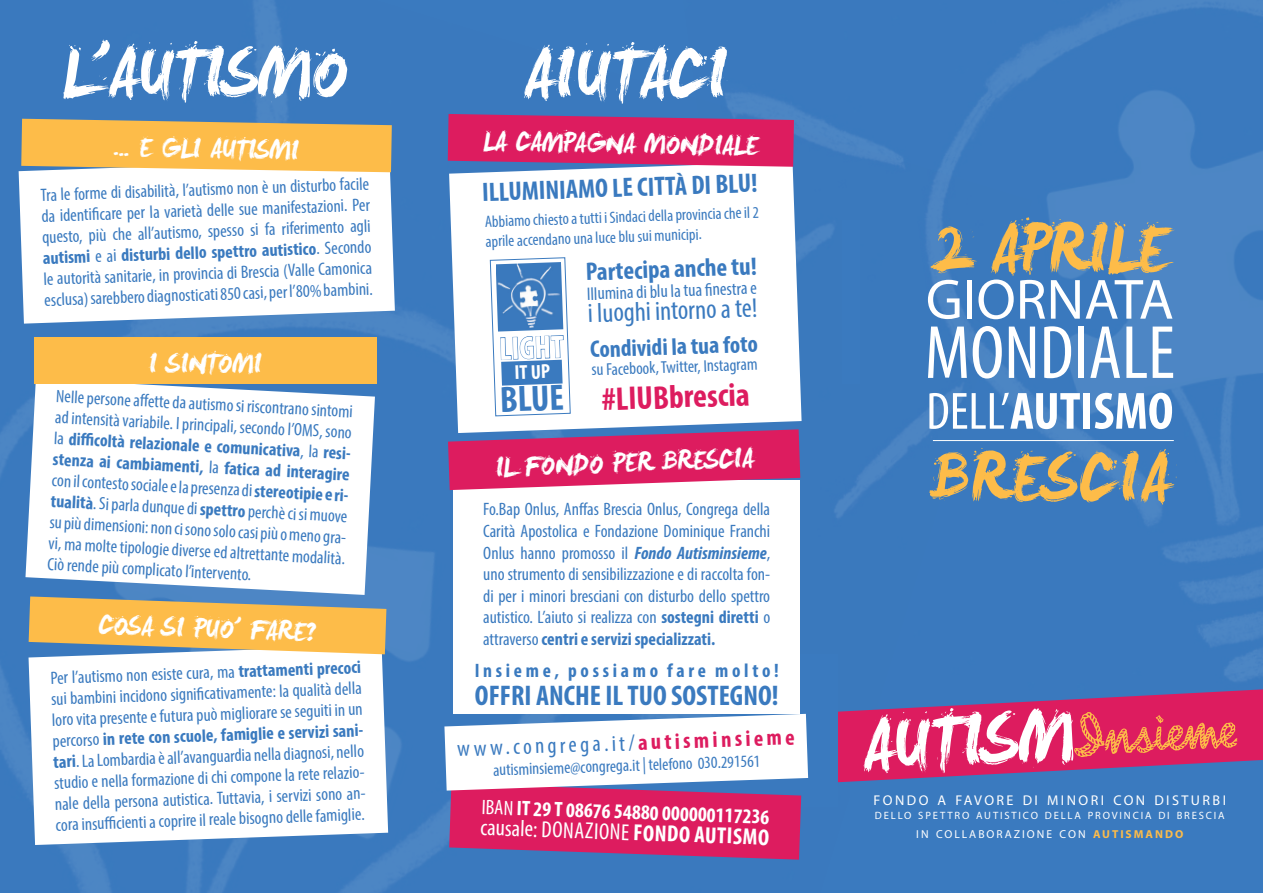
<style>
.page{position:relative;width:1263px;height:893px;background:#fff}
.page>*{position:absolute;margin:0;border:0;box-sizing:border-box;transform-origin:0 0}
.t1{font:condensed 76.2px "Myriad Pro";color:#fff}
.t2{font:67.2px "Rope MF";color:#fdbc49}
.t3{font:64.5px "Levi Re Brushed";color:#fff}
.t4{font:63.45px "Levi Re Brushed";letter-spacing:.03em;color:#fdbc49}
.t5{font:57.15px "Myriad Pro";color:#fff}
.t6{font:700 condensed 52.8px "Myriad Pro";color:#fff}
.t7{font:700 condensed 36.75px "Myriad Pro";color:#3a7abf}
.t8{font:700 condensed 33px "Myriad Pro";color:#dd1c5f}
.t9{font:700 condensed 32.25px "Myriad Pro";color:#fff}
.t10{font:700 condensed 28.5px "Myriad Pro";color:#3a7abf}
.t11{font:condensed 27.3px "Myriad Pro";color:#3a7abf}
.t12{font:700 condensed 26.7px "Myriad Pro";color:#3a7abf}
.t13{font:25.5px "Levi Re Brushed";color:#fff}
.t14{font:700 condensed 25.5px "Myriad Pro";color:#3a7abf}
.t15{font:700 condensed 24px "Myriad Pro";color:#3a7abf}
.t16{font:condensed 23.25px "Myriad Pro";color:#fff}
.t17{font:condensed 22.5px "Myriad Pro";color:#3a7abf}
.t18{font:700 condensed 21px "Myriad Pro";color:#fff}
.t19{font:700 condensed 20.25px "Myriad Pro";color:#fff}
.t20{font:700 condensed 19.5px "Myriad Pro";letter-spacing:.19em;color:#3a7abf}
.t21{font:condensed 18.3px "Myriad Pro";color:#3a7abf}
.t22{font:condensed 18px/21px "Myriad Pro";color:#3a7abf;text-align:justify}
.t23{font:condensed 17.25px "Myriad Pro";color:#3a7abf}
.t24{font:condensed 17.1px "Myriad Pro";color:#3a7abf}
.t25{font:condensed 16.5px/19.8px "Myriad Pro";color:#3a7abf}
.t26{font:14.1px "Myriad Pro";letter-spacing:.17em;color:#fff}
.t27{font:11.55px "Myriad Pro";letter-spacing:.17em;color:#fff}
.t28{font:10.65px "Myriad Pro";letter-spacing:.17em;color:#fff}
.s1{font-weight:700}
.s2{font-weight:700;font-style:italic}
.s3{font-weight:700;color:#dd1c5f}
.s4{font-weight:400}
.s5{font-family:"Levi Re Brushed";color:#fff}
.s6{font-weight:700;color:#fdbc49}
</style>
<div class="page">
<img style="left:0;top:0;width:1032px;height:893px">
<img style="left:683px;top:0;width:580px;height:689px">
<hr style="left:933px;top:440px;width:241px;height:1px;background:#fff">
<div style="left:850px;top:769px;width:399px;height:90px;background:#3a7abf"></div>
<svg style="left:838px;top:689px;width:425px;height:94px"></svg>
<div style="left:800px;top:654px;width:38px;height:153px;background:#3a7abf"></div>
<div style="left:842px;top:220px;width:17px;height:163px;background:#3a7abf"></div>
<div style="left:453px;top:480px;width:347px;height:234px;background:#fff"></div>
<svg style="left:444px;top:714px;width:364px;height:146px"></svg>
<svg style="left:448px;top:429px;width:352px;height:61px"></svg>
<svg style="left:449px;top:162px;width:352px;height:271px"></svg>
<svg style="left:489px;top:257px;width:82px;height:160px"></svg>
<svg style="left:448px;top:114px;width:346px;height:53px"></svg>
<svg style="left:25px;top:379px;width:350px;height:216px"></svg>
<svg style="left:19px;top:158px;width:376px;height:166px"></svg>
<div style="left:34px;top:337px;width:342px;height:46px;background:#fdbc49"></div>
<svg style="left:29px;top:645px;width:359px;height:200px"></svg>
<svg style="left:29px;top:596px;width:357px;height:58px"></svg>
<svg style="left:21px;top:119px;width:371px;height:53px"></svg>
<h3 class="t3" style="left:63px;top:32px;width:286px">L'AUTISMO</h3>
<h3 class="t13" style="left:114px;top:131px;width:186px;rotate:1deg">... E GLI AUTISMI</h3>
<p class="t22" style="left:40px;top:184px;width:330px;rotate:-2deg">Tra le forme di disabilità, l’autismo non è un disturbo facile da identifi care per la varietà delle sue manifestazioni. Per questo, più che all’autismo, spesso si fa riferimento agli <span class="s1">autismi</span> e ai <span class="s1">disturbi dello spettro autistico</span>. Secondo le autorità sanitarie, in provincia di Brescia (Valle Camonica esclusa) sarebbero diagnosticati 850 casi, per l’80% bambini.</p>
<h3 class="t13" style="left:149px;top:347px;width:115px">I SINTOMI</h3>
<p class="t22" style="left:57px;top:385px;width:303px;text-align:left;rotate:3deg">Nelle persone aff ette da autismo si riscontrano sintomi ad intensità variabile. I principali, secondo l’OMS, sono la <span class="s1">diffi coltà relazionale e comunicativa</span>, la <span class="s1">resi&shy;stenza ai cambiamenti,</span> la <span class="s1">fatica ad interagire </span>con il contesto sociale e la presenza di <span class="s1">stereotipie e ri&shy;tualità</span>. Si parla dunque di <span class="s1">spettro</span> perchè ci si muove su più dimensioni: non ci sono solo casi più o meno gra&shy;vi, ma molte tipologie diverse ed altrettante modalità.<br>Ciò rende più complicato l’intervento.</p>
<h3 class="t13" style="left:99px;top:608px;width:219px;rotate:2deg">COSA SI PUO' FARE?</h3>
<p class="t22" style="left:50px;top:667px;width:317px;text-align:left;rotate:-2deg">Per l’autismo non esiste cura, ma <span class="s1">trattamenti precoci </span>sui bambini incidono signifi cativamente: la qualità della loro vita presente e futura può migliorare se seguiti in un percorso <span class="s1">in rete con scuole, famiglie e servizi sani&shy;tari</span>. La Lombardia è all’avanguardia nella diagnosi, nello studio e nella formazione di chi compone la rete relazio&shy;nale della persona autistica. Tuttavia, i servizi sono an&shy;cora insuffi cienti a coprire il reale bisogno delle famiglie.</p>
<h3 class="t3" style="left:524px;top:33px;width:205px">AIUTACI</h3>
<h3 class="t13" style="left:484px;top:125px;width:276px;rotate:1deg">LA CAMPAGNA MONDIALE</h3>
<h3 class="t12" style="left:481px;top:176px;width:277px;rotate:-2deg">ILLUMINIAMO LE CITTÀ DI BLU!</h3>
<p class="t25" style="left:484px;top:212px;width:276px;rotate:-2deg">Abbiamo chiesto a tutti i Sindaci della provincia che il 2 aprile accendano una luce blu sui municipi.</p>
<h3 class="t14" style="left:585px;top:256px;width:173px;rotate:-2deg">Partecipa anche tu!</h3>
<p class="t21" style="left:587px;top:283px;width:172px;rotate:-2deg">Illumina di blu la tua fi nestra e</p>
<h3 class="t11" style="left:587px;top:297px;width:171px;rotate:-2deg">i luoghi intorno a te!</h3>
<h3 class="t15" style="left:590px;top:334px;width:169px;rotate:-2deg">Condividi la tua foto</h3>
<p class="t23" style="left:591px;top:359px;width:167px;rotate:-2deg">su Facebook, Twitter, Instagram</p>
<h3 class="t8" style="left:601px;top:379px;width:150px;rotate:-2deg">#LIUBbrescia</h3>
<h3 class="t9" style="left:498px;top:329px;width:66px;rotate:-2deg">LIGHT</h3>
<p class="t19" style="left:514px;top:360px;width:37px;rotate:-2deg">IT UP</p>
<h3 class="t7" style="left:499px;top:377px;width:65px;rotate:-2deg">BLUE</h3>
<h3 class="t13" style="left:495px;top:451px;width:260px;rotate:-2deg">IL FONDO PER BRESCIA</h3>
<p class="t22" style="left:483px;top:498px;width:288px;line-height:21.6px">Fo.Bap Onlus, Anffas Brescia Onlus, Congrega della Carità Apostolica e Fondazione Dominique Franchi Onlus hanno promosso il <span class="s2">Fondo Autisminsieme</span>, uno strumento di sensibilizzazione e di raccolta fon&shy;di per i minori bresciani con disturbo dello spettro autistico. L’aiuto si realizza con <span class="s1">sostegni diretti</span> o attraverso <span class="s1">centri e servizi specializzati.</span></p>
<p class="t20" style="left:475px;top:658px;width:305px">Insieme, possiamo fare molto!</p>
<h3 class="t10" style="left:475px;top:678px;width:305px">OFFRI ANCHE IL TUO SOSTEGNO!</h3>
<p class="t17" style="left:457px;top:735px;width:339px;rotate:-2deg">www.congrega.it/<span class="s3">autisminsieme</span></p>
<p class="t24" style="left:493px;top:760px;width:269px;rotate:-2deg">autisminsieme@congrega.it | telefono 030.291561</p>
<p class="t18" style="left:482px;top:794px;width:289px;rotate:2deg"><span class="s4">IBAN</span> IT 29 T 08676 54880 000000117236</p>
<p class="t16" style="left:481px;top:813px;width:290px;rotate:2deg">causale: DONAZIONE <span class="s1">FONDO AUTISMO</span></p>
<h3 class="t4" style="left:932px;top:209px;width:238px">2 APRILE</h3>
<h3 class="t5" style="left:926px;top:264px;width:249px">GIORNATA</h3>
<h1 class="t1" style="left:925px;top:307px;width:252px">MONDIALE</h1>
<h3 class="t6" style="left:926px;top:378px;width:249px"><span class="s4">DELL’</span>AUTISMO</h3>
<h3 class="t4" style="left:930px;top:438px;width:241px">BRESCIA</h3>
<h2 class="t2" style="left:861px;top:712px;width:375px;rotate:-3deg"><span class="s5">AUTISM</span>Insieme</h2>
<p class="t26" style="left:873px;top:791px;width:354px">FONDO A FAVORE DI MINORI CON DISTURBI</p>
<p class="t28" style="left:875px;top:809px;width:351px">DELLO SPETTRO AUTISTICO DELLA PROVINCIA DI BRESCIA</p>
<p class="t27" style="left:916px;top:827px;width:269px">IN COLLABORAZIONE CON <span class="s6">AUTISMANDO</span></p>
</div>
